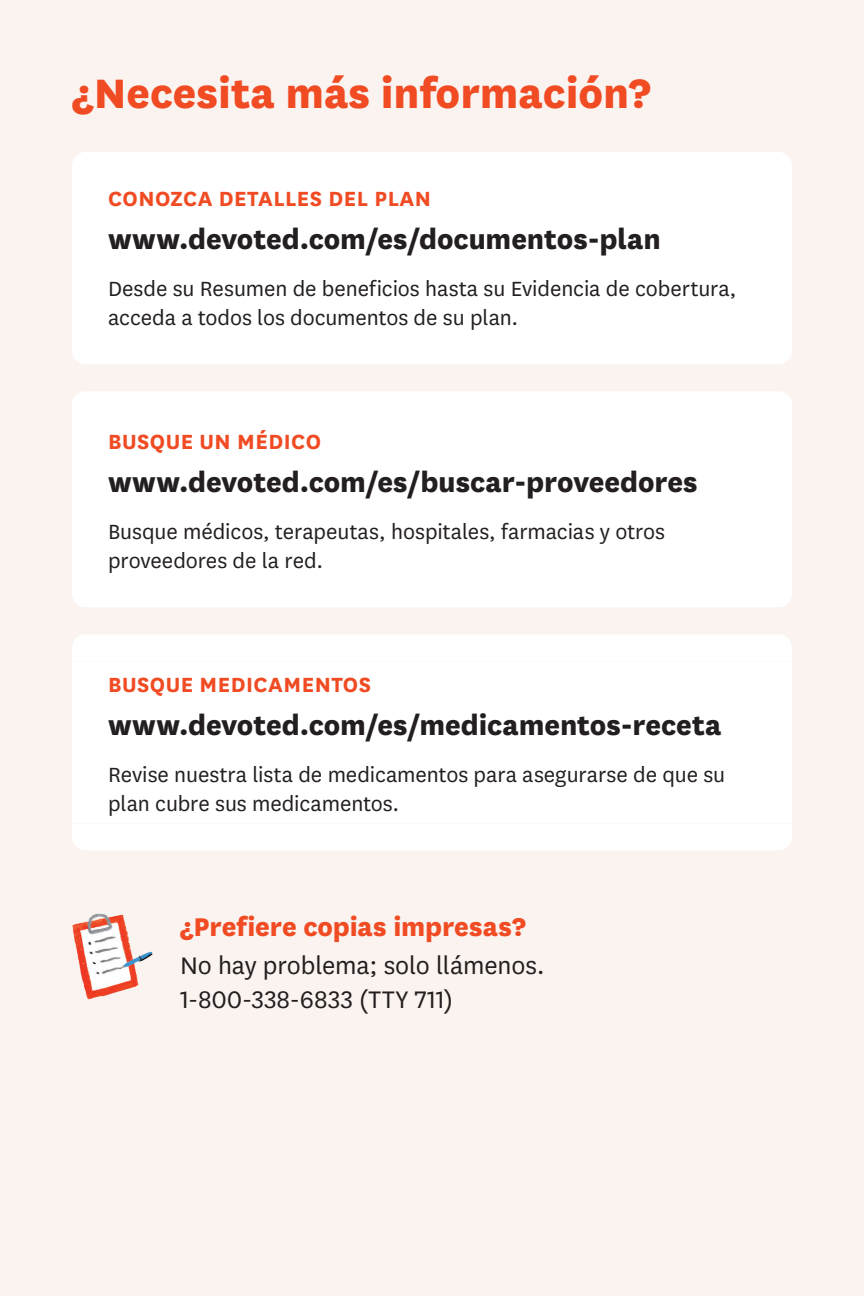
<style>
.page{position:relative;width:864px;height:1296px;background:#fbf3ef}
.page>*{position:absolute;margin:0;border:0;box-sizing:border-box;transform-origin:0 0}
.t1{font:800 48px "National";color:#f04b23}
.t2{font:800 32px "National";color:#231f20}
.t3{font:800 30px "National";letter-spacing:-.005em;color:#f04b23}
.t4{font:28px/34px "National";letter-spacing:-.005em;color:#231f20}
.t5{font:24px/29px "National";letter-spacing:-.005em;color:#231f20}
.t6{font:700 24px "National";letter-spacing:.02em;color:#f04b23}
</style>
<div class="page">
<svg style="left:72px;top:179px;width:720px;height:645px;fill:#fff"></svg>
<div style="left:72px;top:152px;width:720px;height:27px;background:#fff"></div>
<div style="left:72px;top:337px;width:720px;height:27px;background:#fff"></div>
<div style="left:72px;top:391px;width:720px;height:27px;background:#fff"></div>
<div style="left:72px;top:580px;width:720px;height:27px;background:#fff"></div>
<div style="left:72px;top:634px;width:720px;height:27px;background:#fff"></div>
<div style="left:72px;top:824px;width:720px;height:26px;background:#fff"></div>
<img style="left:72px;top:914px;width:81px;height:85px">
<h1 class="t1" style="left:72px;top:59px;width:580px">¿Necesita más información?</h1>
<p class="t6" style="left:108px;top:181px;width:325px">CONOZCA DETALLES DEL PLAN</p>
<h2 class="t2" style="left:108px;top:216px;width:554px">www.devoted.com/es/documentos-plan</h2>
<p class="t5" style="left:108px;top:273px;width:630px">Desde su Resumen de beneficios hasta su Evidencia de cobertura, acceda a todos los documentos de su plan.</p>
<p class="t6" style="left:108px;top:424px;width:215px">BUSQUE UN MÉDICO</p>
<h2 class="t2" style="left:108px;top:459px;width:591px">www.devoted.com/es/buscar-proveedores</h2>
<p class="t5" style="left:108px;top:516px;width:559px">Busque médicos, terapeutas, hospitales, farmacias y otros proveedores de la red.</p>
<p class="t6" style="left:108px;top:668px;width:265px">BUSQUE MEDICAMENTOS</p>
<h2 class="t2" style="left:108px;top:702px;width:615px">www.devoted.com/es/medicamentos-receta</h2>
<p class="t5" style="left:108px;top:759px;width:619px">Revise nuestra lista de medicamentos para asegurarse de que su plan cubre sus medicamentos.</p>
<p class="t3" style="left:180px;top:905px;width:347px">¿Prefiere copias impresas?</p>
<p class="t4" style="left:180px;top:947px;width:366px">No hay problema; solo llámenos.<br>1-800-338-6833 (TTY 711)</p>
</div>
